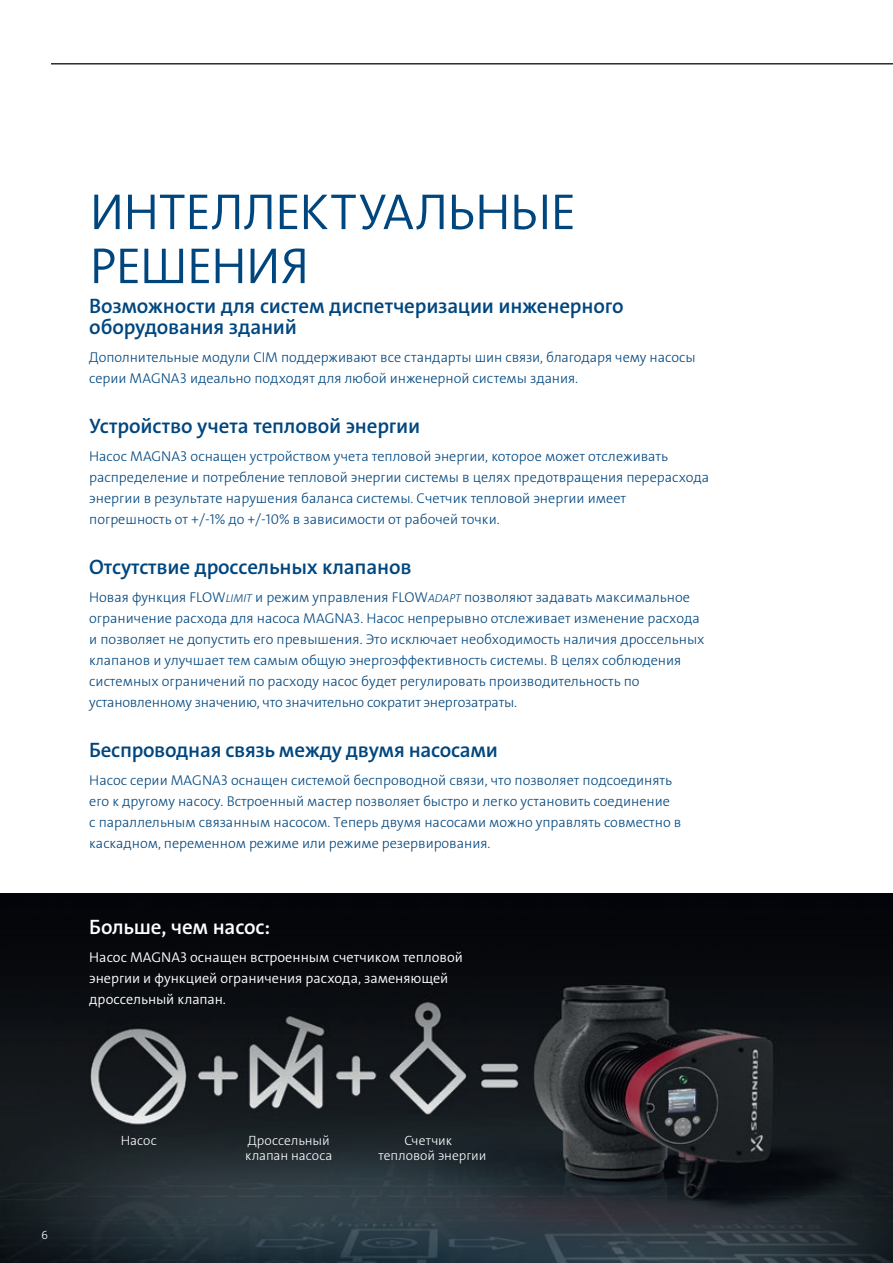
<style>
.page{position:relative;width:893px;height:1263px;background:#fff}
.page>*{position:absolute;margin:0;border:0;box-sizing:border-box;transform-origin:0 0}
.t1{font:51px/54px "Grundfos The Sans V2 OT 4 SL";letter-spacing:-.015em;color:#00467e}
.t2{font:21px/21px "Grundfos The Sans V2 OT 6 SB";letter-spacing:-.01em;color:#00467e}
.t3{font:21px "Grundfos The Sans V2 OT 6 SB";letter-spacing:-.01em;color:#fff}
.t4{font:14.25px/21px "Grundfos The Sans V2 OT 3 L";color:#00467e}
.t5{font:14.25px/21px "Grundfos The Sans V2 OT 4 SL";color:#fff}
.t6{font:13.5px "Grundfos The Sans V2 OT 3 L";color:#fff}
.t7{font:12px "Grundfos The Sans V2 OT 3 L";color:#fff}
.s1{font-family:"Grundfos The Sans V2 OT 3 L Italic";font-size:11.4px}
</style>
<div class="page">
<img style="left:0;top:893px;width:893px;height:370px">
<hr style="left:51px;top:63px;width:842px;height:1px;background:#231f20">
<h1 class="t1" style="left:90px;top:185px;width:488px">ИНТЕЛЛЕКТУАЛЬНЫЕ<br>РЕШЕНИЯ</h1>
<h2 class="t2" style="left:89px;top:296px;width:536px">Возможности для систем диспетчеризации инженерного оборудования зданий</h2>
<p class="t4" style="left:89px;top:347px;width:608px">ДОПОЛНИТЕЛЬНЫЕ МОДУЛИ CIM ПОДДЕРЖИВАЮТ ВСЕ СТАНДАРТЫ ШИН СВЯЗИ, БЛАГОДАРЯ ЧЕМУ НАСОСЫ<br>СЕРИИ MAGNA3 ИДЕАЛЬНО ПОДХОДЯТ ДЛЯ ЛЮБОЙ ИНЖЕНЕРНОЙ СИСТЕМЫ ЗДАНИЯ.</p>
<h2 class="t2" style="left:89px;top:416px;width:332px">Устройство учета тепловой энергии</h2>
<p class="t4" style="left:89px;top:446px;width:621px">НАСОС MAGNA3 ОСНАЩЕН УСТРОЙСТВОМ УЧЕТА ТЕПЛОВОЙ ЭНЕРГИИ, КОТОРОЕ МОЖЕТ ОТСЛЕЖИВАТЬ РАСПРЕДЕЛЕНИЕ И ПОТРЕБЛЕНИЕ ТЕПЛОВОЙ ЭНЕРГИИ СИСТЕМЫ В ЦЕЛЯХ ПРЕДОТВРАЩЕНИЯ ПЕРЕРАСХОДА ЭНЕРГИИ В РЕЗУЛЬТАТЕ НАРУШЕНИЯ БАЛАНСА СИСТЕМЫ. СЧЕТЧИК ТЕПЛОВОЙ ЭНЕРГИИ ИМЕЕТ ПОГРЕШНОСТЬ ОТ +/-1% ДО +/-10% В ЗАВИСИМОСТИ ОТ РАБОЧЕЙ ТОЧКИ.</p>
<h2 class="t2" style="left:89px;top:557px;width:324px">Отсутствие дроссельных клапанов</h2>
<p class="t4" style="left:89px;top:587px;width:617px">НОВАЯ ФУНКЦИЯ FLOW<span class="s1">limiT</span> И РЕЖИМ УПРАВЛЕНИЯ FLOW<span class="s1">ADAPT</span> ПОЗВОЛЯЮТ ЗАДАВАТЬ МАКСИМАЛЬНОЕ ОГРАНИЧЕНИЕ РАСХОДА ДЛЯ НАСОСА MAGNA3. НАСОС НЕПРЕРЫВНО ОТСЛЕЖИВАЕТ ИЗМЕНЕНИЕ РАСХОДА И ПОЗВОЛЯЕТ НЕ ДОПУСТИТЬ ЕГО ПРЕВЫШЕНИЯ. ЭТО ИСКЛЮЧАЕТ НЕОБХОДИМОСТЬ НАЛИЧИЯ ДРОССЕЛЬНЫХ КЛАПАНОВ И УЛУЧШАЕТ ТЕМ САМЫМ ОБЩУЮ ЭНЕРГОЭФФЕКТИВНОСТЬ СИСТЕМЫ. В ЦЕЛЯХ СОБЛЮДЕНИЯ СИСТЕМНЫХ ОГРАНИЧЕНИЙ ПО РАСХОДУ НАСОС БУДЕТ РЕГУЛИРОВАТЬ ПРОИЗВОДИТЕЛЬНОСТЬ ПО УСТАНОВЛЕННОМУ ЗНАЧЕНИЮ, ЧТО ЗНАЧИТЕЛЬНО СОКРАТИТ ЭНЕРГОЗАТРАТЫ.</p>
<h2 class="t2" style="left:89px;top:740px;width:410px">Беспроводная связь между двумя насосами</h2>
<p class="t4" style="left:89px;top:770px;width:594px">НАСОС СЕРИИ MAGNA3 ОСНАЩЕН СИСТЕМОЙ БЕСПРОВОДНОЙ СВЯЗИ, ЧТО ПОЗВОЛЯЕТ ПОДСОЕДИНЯТЬ ЕГО К ДРУГОМУ НАСОСУ. ВСТРОЕННЫЙ МАСТЕР ПОЗВОЛЯЕТ БЫСТРО И ЛЕГКО УСТАНОВИТЬ СОЕДИНЕНИЕ<br>С ПАРАЛЛЕЛЬНЫМ СВЯЗАННЫМ НАСОСОМ. ТЕПЕРЬ ДВУМЯ НАСОСАМИ МОЖНО УПРАВЛЯТЬ СОВМЕСТНО В КАСКАДНОМ, ПЕРЕМЕННОМ РЕЖИМЕ ИЛИ РЕЖИМЕ РЕЗЕРВИРОВАНИЯ.</p>
<h2 class="t3" style="left:89px;top:913px;width:183px">Больше, чем насос:</h2>
<p class="t5" style="left:89px;top:947px;width:375px">Насос MaGNA3 оснащен встроенным счетчиком тепловой энергии и функцией ограничения расхода, заменяющей дроссельный клапан.</p>
<p class="t7" style="left:41px;top:1228px;width:8px">6</p>
<p class="t6" style="left:121px;top:1132px;width:37px">НАСОС</p>
<p class="t6" style="left:248px;top:1132px;width:83px">ДРОССЕЛЬНЫЙ</p>
<p class="t6" style="left:405px;top:1132px;width:49px">СЧЕТЧИК</p>
<p class="t6" style="left:245px;top:1146px;width:89px">КЛАПАН НАСОСА</p>
<p class="t6" style="left:378px;top:1146px;width:109px">ТЕПЛОВОЙ ЭНЕРГИИ</p>
</div>
